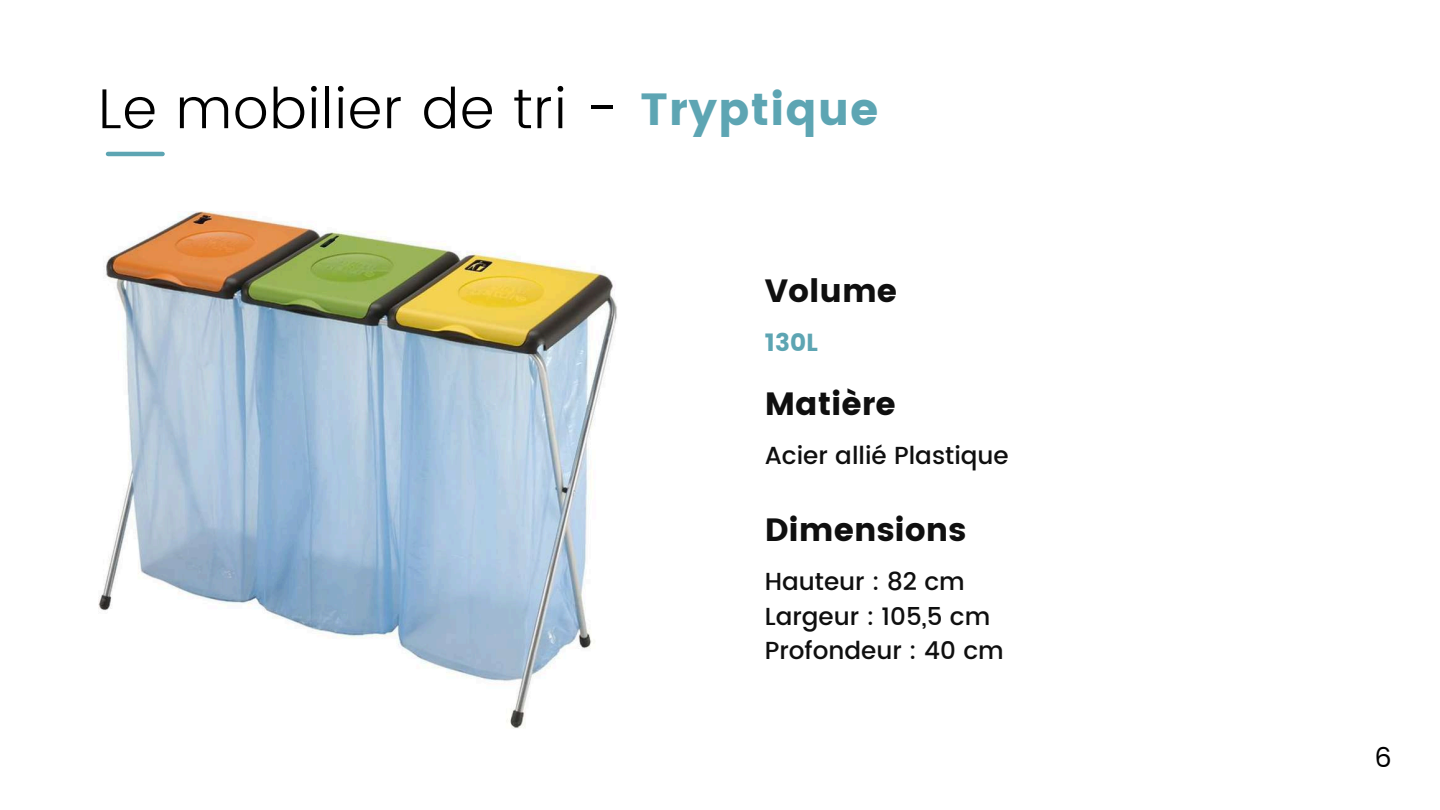
<style>
.page{position:relative;width:1440px;height:810px;background:#fff}
.page>*{position:absolute;margin:0;border:0;box-sizing:border-box;transform-origin:0 0}
.t1{font:300 56.2px "Poppins";letter-spacing:.02em;color:#000}
.t2{font:32.2px "Poppins";color:#0f0f0f}
.t3{font:27px "Poppins";color:#000}
.t4{font:500 24.6px/34.5px "Poppins";color:#0f0f0f}
.t5{font:24.6px "Poppins";color:#5da5b3}
.s1{font-weight:400;font-size:45px;color:#5da5b3}
</style>
<div class="page">
<hr style="left:108px;top:152px;width:55px;height:4px;background:#5da5b3">
<img style="left:98px;top:212px;width:519px;height:517px">
<h1 class="t1" style="left:98px;top:76px;width:782px">Le mobilier de tri - <span class="s1">Tryptique</span></h1>
<h2 class="t2" style="left:765px;top:272px;width:134px">Volume</h2>
<p class="t5" style="left:765px;top:328px;width:55px">130L</p>
<h2 class="t2" style="left:765px;top:385px;width:132px">Matière</h2>
<p class="t4" style="left:765px;top:439px;width:245px">Acier allié Plastique</p>
<h2 class="t2" style="left:765px;top:511px;width:203px">Dimensions</h2>
<p class="t4" style="left:765px;top:564px;width:241px">Hauteur : 82 cm<br>Largeur : 105,5 cm<br>Profondeur : 40 cm</p>
<p class="t3" style="left:1375px;top:742px;width:19px">6</p>
</div>
